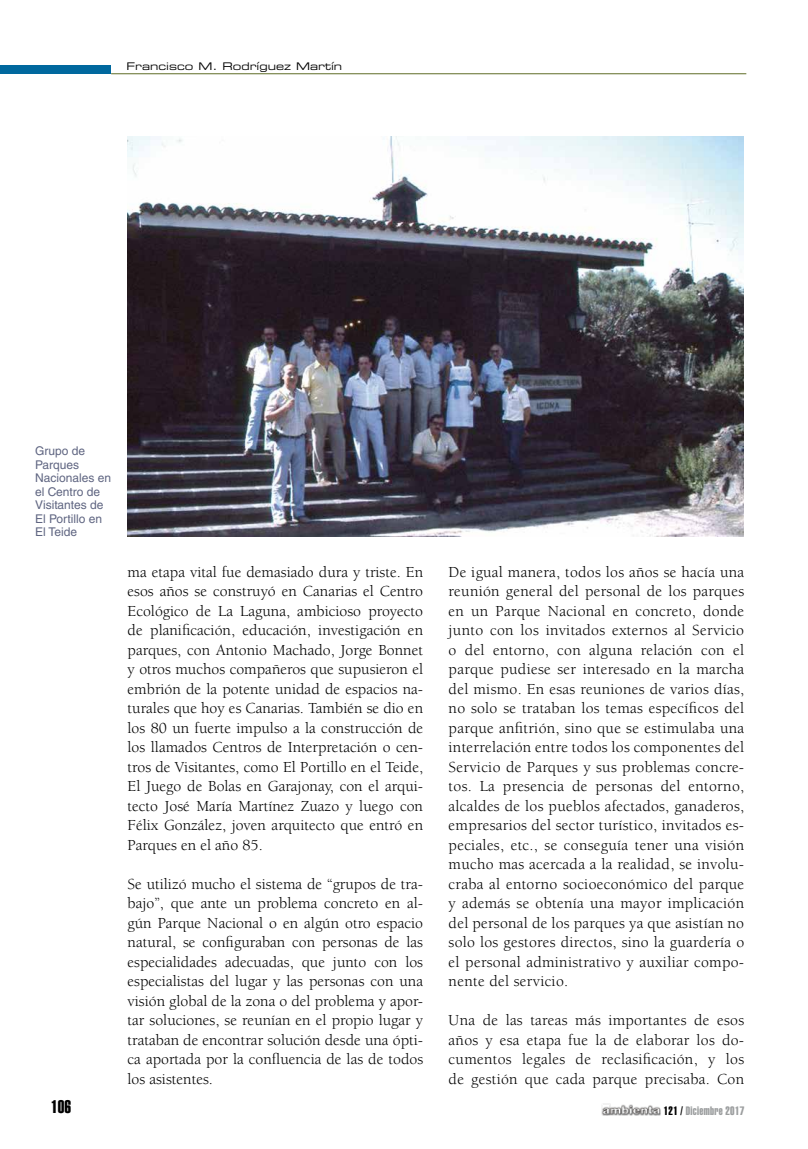
<style>
.page{position:relative;width:808px;height:1149px;background:#fff}
.page>*{position:absolute;margin:0;border:0;box-sizing:border-box;transform-origin:0 0}
.t1{font:18px "Helvetica LT Std Extra Comp";color:#000}
.t2{font:15.75px/19.5px "Berkeley Std";letter-spacing:.005em;color:#000;text-align:justify}
.t3{font:12px/13.5px "Helvetica LT Std";color:#5f6581}
.t4{font:12px "Helvetica LT Std Extra Comp";letter-spacing:.025em;color:#9c9e9f}
.t5{font:10.5px "Eurostile LT Std Ex 2";color:#000}
.s1{color:#000}
</style>
<div class="page">
<div style="left:0;top:65px;width:111px;height:9px;background:#00689e"></div>
<hr style="left:111px;top:73px;width:635px;height:1px;background:#5f6d27">
<img style="left:601px;top:1103px;width:60px;height:13px">
<img style="left:128px;top:136px;width:616px;height:400px">
<p class="t5" style="left:126px;top:59px;width:217px">Francisco M. Rodríguez Martín</p>
<p class="t3" style="left:35px;top:444px;width:78px">Grupo de<br>Parques<br>Nacionales en el Centro de<br>Visitantes de<br>El Portillo en<br>El Teide</p>
<p class="t2" style="left:128px;top:562px;width:297px">ma etapa vital fue demasiado dura y triste. En esos años se construyó en Canarias el Centro Ecológico de La Laguna, ambicioso proyecto de planificación, educación, investigación en parques, con Antonio Machado, Jorge Bonnet y otros muchos compañeros que supusieron el embrión de la potente unidad de espacios na&shy;turales que hoy es Canarias. También se dio en los 80 un fuerte impulso a la construcción de los llamados Centros de Interpretación o cen&shy;tros de Visitantes, como El Portillo en el Teide, El Juego de Bolas en Garajonay, con el arqui&shy;tecto José María Martínez Zuazo y luego con Félix González, joven arquitecto que entró en Parques en el año 85.</p>
<p class="t2" style="left:128px;top:874px;width:297px">Se utilizó mucho el sistema de “grupos de tra&shy;bajo”, que ante un problema concreto en al&shy;gún Parque Nacional o en algún otro espacio natural, se configuraban con personas de las especialidades adecuadas, que junto con los especialistas del lugar y las personas con una visión global de la zona o del problema y apor&shy;tar soluciones, se reunían en el propio lugar y trataban de encontrar solución desde una ópti&shy;ca aportada por la confluencia de las de todos los asistentes.</p>
<p class="t2" style="left:449px;top:562px;width:297px">De igual manera, todos los años se hacía una reunión general del personal de los parques en un Parque Nacional en concreto, donde junto con los invitados externos al Servicio o del entorno, con alguna relación con el parque pudiese ser interesado en la marcha del mismo. En esas reuniones de varios días, no solo se trataban los temas específicos del parque anfitrión, sino que se estimulaba una interrelación entre todos los componentes del Servicio de Parques y sus problemas concre&shy;tos. La presencia de personas del entorno, alcaldes de los pueblos afectados, ganaderos, empresarios del sector turístico, invitados es&shy;peciales, etc., se conseguía tener una visión mucho mas acercada a la realidad, se involu&shy;craba al entorno socioeconómico del parque y además se obtenía una mayor implicación del personal de los parques ya que asistían no solo los gestores directos, sino la guardería o el personal administrativo y auxiliar compo&shy;nente del servicio.</p>
<p class="t2" style="left:449px;top:1010px;width:297px">Una de las tareas más importantes de esos años y esa etapa fue la de elaborar los do&shy;cumentos legales de reclasificación, y los de gestión que cada parque precisaba. Con</p>
<p class="t1" style="left:51px;top:1095px;width:21px">106</p>
<p class="t4" style="left:664px;top:1103px;width:82px"><span class="s1">121 /</span> Diciembre 2017</p>
</div>
